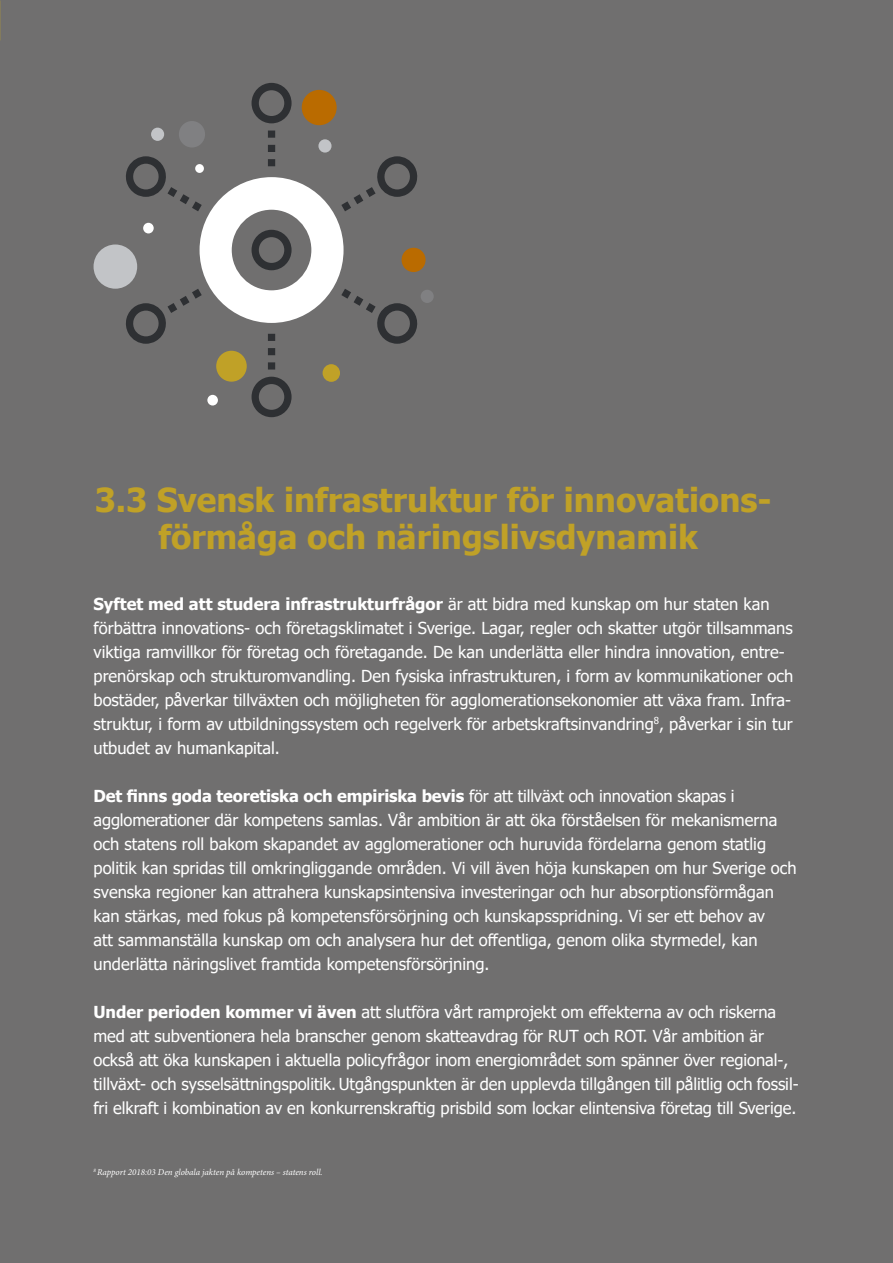
<style>
.page{position:relative;width:893px;height:1263px;background:#706f6f}
.page>*{position:absolute;margin:0;border:0;box-sizing:border-box;transform-origin:0 0}
.t1{font:700 33px/37.5px "Tahoma";color:#c0a127;text-align:center}
.t2{font:16.5px/24px "Tahoma";color:#fff}
.t3{font:italic 9px "Minion Pro";letter-spacing:-.005em;color:#fff}
.s1{font-weight:700}
</style>
<div class="page">
<svg style="left:252px;top:83px;width:40px;height:40px"></svg>
<svg style="left:252px;top:377px;width:40px;height:40px"></svg>
<svg style="left:125px;top:131px;width:294px;height:238px"></svg>
<div style="left:207px;top:395px;width:11px;height:10px;background:#fff;border-radius:50%"></div>
<div style="left:323px;top:364px;width:17px;height:18px;background:#c0a127;border-radius:50%"></div>
<div style="left:195px;top:164px;width:9px;height:9px;background:#fff;border-radius:50%"></div>
<div style="left:421px;top:290px;width:13px;height:13px;background:#808082;border-radius:50%"></div>
<div style="left:143px;top:223px;width:11px;height:10px;background:#fff;border-radius:50%"></div>
<div style="left:179px;top:121px;width:26px;height:27px;background:#808082;border-radius:50%"></div>
<div style="left:216px;top:351px;width:31px;height:31px;background:#c0a127;border-radius:50%"></div>
<div style="left:302px;top:90px;width:35px;height:35px;background:#ba6b00;border-radius:50%"></div>
<div style="left:402px;top:248px;width:24px;height:24px;background:#ba6b00;border-radius:50%"></div>
<div style="left:318px;top:139px;width:14px;height:14px;background:#c2c4c7;border-radius:50%"></div>
<div style="left:151px;top:128px;width:13px;height:13px;background:#c2c4c7;border-radius:50%"></div>
<div style="left:94px;top:244px;width:43px;height:45px;background:#c2c4c7;border-radius:50%"></div>
<h1 class="t1" style="left:95px;top:482px;width:678px">3.3 Svensk infrastruktur för innovations&shy;förmåga och näringslivsdynamik</h1>
<p class="t2" style="left:94px;top:593px;width:701px"><span class="s1">Syftet med att studera infrastrukturfrågor</span> är att bidra med kunskap om hur staten kan förbättra innovations- och företagsklimatet i Sverige. Lagar, regler och skatter utgör tillsammans viktiga ramvillkor för företag och företagande. De kan underlätta eller hindra innovation, entre&shy;prenörskap och strukturomvandling. Den fysiska infrastrukturen, i form av kommunikationer och bostäder, påverkar tillväxten och möjligheten för agglomerationsekonomier att växa fram. Infra&shy;struktur, i form av utbildningssystem och regelverk för arbetskraftsinvandring<sup>8</sup>, påverkar i sin tur utbudet av humankapital.</p>
<p class="t2" style="left:94px;top:785px;width:705px"><span class="s1">Det finns goda teoretiska och empiriska bevis</span> för att tillväxt och innovation skapas i agglomerationer där kompetens samlas. Vår ambition är att öka förståelsen för mekanismerna och statens roll bakom skapandet av agglomerationer och huruvida fördelarna genom statlig politik kan spridas till omkringliggande områden. Vi vill även höja kunskapen om hur Sverige och svenska regioner kan attrahera kunskapsintensiva investeringar och hur absorptionsförmågan kan stärkas, med fokus på kompetensförsörjning och kunskapsspridning. Vi ser ett behov av<br>att sammanställa kunskap om och analysera hur det offentliga, genom olika styrmedel, kan underlätta näringslivet framtida kompetensförsörjning.</p>
<p class="t2" style="left:94px;top:1001px;width:707px"><span class="s1">Under perioden kommer vi även</span> att slutföra vårt ramprojekt om effekterna av och riskerna med att subventionera hela branscher genom skatteavdrag för RUT och ROT. Vår ambition är också att öka kunskapen i aktuella policyfrågor inom energiområdet som spänner över regional-, tillväxt- och sysselsättningspolitik. Utgångspunkten är den upplevda tillgången till pålitlig och fossil&shy;fri elkraft i kombination av en konkurrenskraftig prisbild som lockar elintensiva företag till Sverige.</p>
<p class="t3" style="left:94px;top:1166px;width:231px"><sup>8</sup> Rapport 2018:03 Den globala jakten på kompetens – statens roll.</p>
</div>
